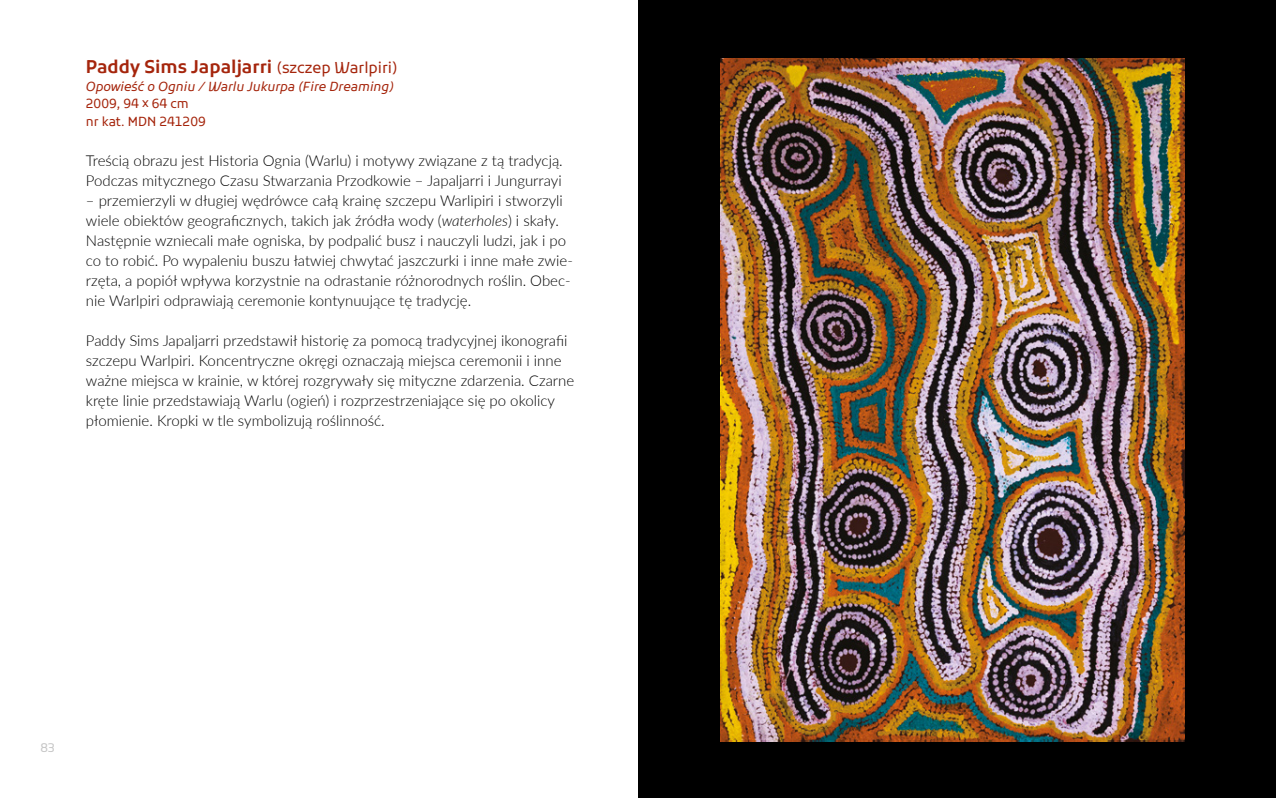
<style>
.page{position:relative;width:1276px;height:798px;background:#fff}
.page>*{position:absolute;margin:0;border:0;box-sizing:border-box;transform-origin:0 0}
.t1{font:600 17.5px "Kufam";color:#a5250c}
.t2{font:300 15px/20px "Lato";color:#000}
.t3{font:italic 12.5px "Kufam";color:#a5250c}
.t4{font:12.5px/17.5px "Kufam";color:#a5250c}
.t5{font:12.5px "Sansation";color:#c6c6c6}
.s1{font-weight:400;font-size:15px}
.s2{font-style:italic}
</style>
<div class="page">
<div style="left:638px;top:1px;width:637px;height:796px;background:#000"></div>
<img style="left:720px;top:58px;width:465px;height:683px">
<p class="t1" style="left:86px;top:57px;width:313px">Paddy Sims Japaljarri <span class="s1">(szczep Warlpiri)</span></p>
<p class="t3" style="left:86px;top:79px;width:309px">Opowieść o Ogniu / Warlu Jukurpa (Fire Dreaming)</p>
<p class="t4" style="left:86px;top:95px;width:121px">2009, 94 x 64 cm<br>nr kat. MDN 241209</p>
<p class="t2" style="left:86px;top:150px;width:478px">Treścią obrazu jest Historia Ognia (Warlu) i motywy związane z tą tradycją.<br>Podczas mitycznego Czasu Stwarzania Przodkowie – Japaljarri i Jungurrayi</p>
<p class="t2" style="left:86px;top:190px;width:488px">– przemierzyli w długiej wędrówce całą krainę szczepu Warlipiri i stworzyli wiele obiektów geograficznych, takich jak źródła wody (<span class="s2">waterholes</span>) i skały.<br>Następnie wzniecali małe ogniska, by podpalić busz i nauczyli ludzi, jak i po co to robić. Po wypaleniu buszu łatwiej chwytać jaszczurki i inne małe zwie&shy;rzęta, a popiół wpływa korzystnie na odrastanie różnorodnych roślin. Obec&shy;nie Warlpiri odprawiają ceremonie kontynuujące tę tradycję.</p>
<p class="t2" style="left:86px;top:330px;width:490px">Paddy Sims Japaljarri przedstawił historię za pomocą tradycyjnej ikonografii szczepu Warlpiri. Koncentryczne okręgi oznaczają miejsca ceremonii i inne ważne miejsca w krainie, w której rozgrywały się mityczne zdarzenia. Czarne kręte linie przedstawiają Warlu (ogień) i rozprzestrzeniające się po okolicy płomienie. Kropki w tle symbolizują roślinność.</p>
<p class="t5" style="left:40px;top:740px;width:16px">83</p>
</div>
